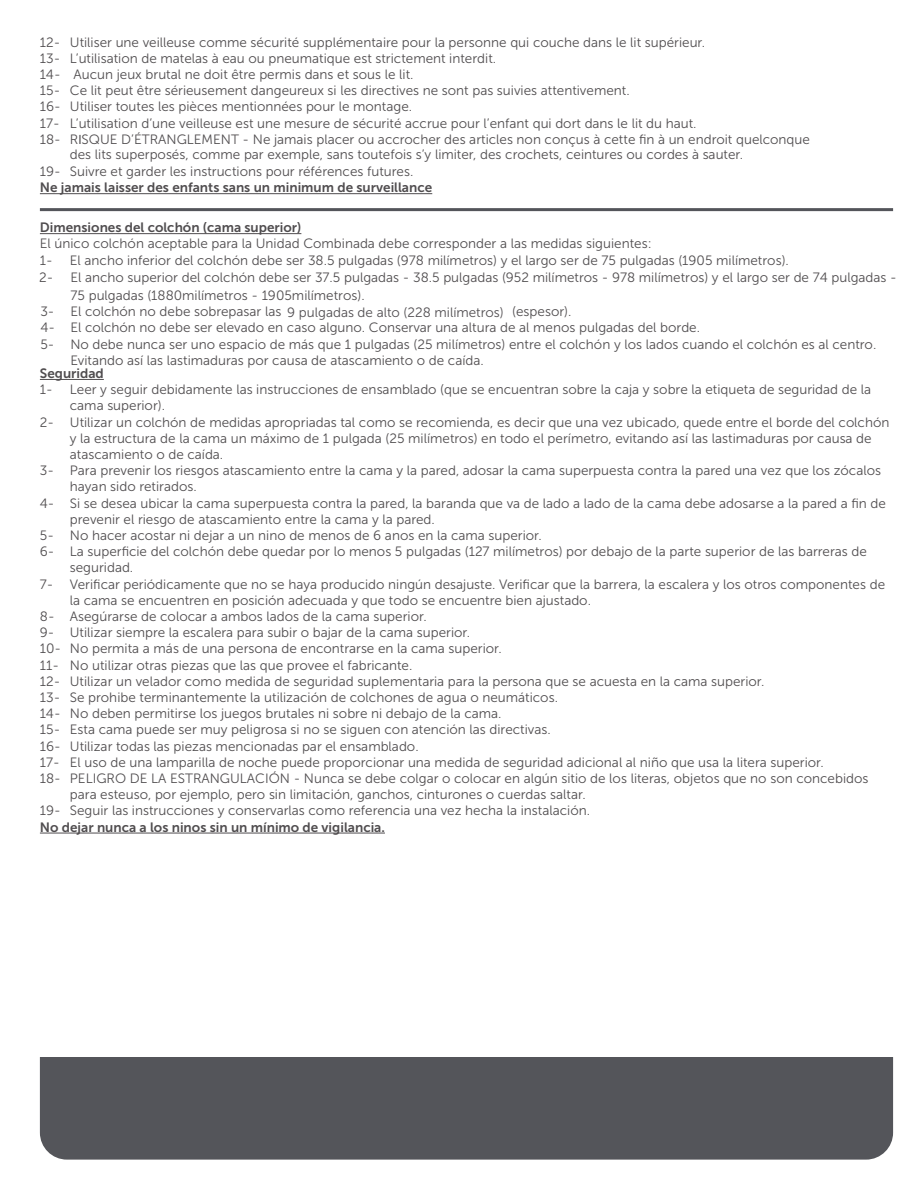
<style>
.page{position:relative;width:918px;height:1188px;background:#fff}
.page>*{position:absolute;margin:0;border:0;box-sizing:border-box;transform-origin:0 0}
.t1{font:13.5px/16.2px "Museo Sans 300";color:#504d4f}
.t2{font:13.5px "Museo Sans 700";color:#504d4f}
.Bas_de_page_-_Need_help{font:13.5px "Museo Sans 300";color:#524f52}
.s1{font-family:"Myriad Pro"}
.s2{color:#ec1f26}
</style>
<div class="page">
<div style="left:40px;top:1057px;width:853px;height:103px;background:#54555a"></div>
<hr style="left:40px;top:193px;width:392px;height:1px;background:#504d4f">
<hr style="left:40px;top:233px;width:261px;height:1px;background:#504d4f">
<hr style="left:40px;top:379px;width:64px;height:1px;background:#504d4f">
<hr style="left:40px;top:833px;width:345px;height:1px;background:#504d4f">
<hr style="left:40px;top:208px;width:853px;height:3px;background:#54555a">
<p class="t1" style="left:40px;top:34px;width:667px">12- Utiliser une veilleuse comme sécurité supplémentaire pour la personne qui couche dans le lit supérieur.</p>
<p class="t1" style="left:40px;top:50px;width:458px">13- L’utilisation de matelas à eau ou pneumatique est strictement interdit.</p>
<p class="t1" style="left:40px;top:66px;width:375px">14- Aucun jeux brutal ne doit être permis dans et sous le lit.</p>
<p class="t1" style="left:40px;top:82px;width:591px">15- Ce lit peut être sérieusement dangeureux si les directives ne sont pas suivies attentivement.</p>
<p class="t1" style="left:40px;top:99px;width:374px">16- Utiliser toutes les pièces mentionnées pour le montage.</p>
<p class="t1" style="left:40px;top:115px;width:658px">17- L’utilisation d’une veilleuse est une mesure de sécurité accrue pour l’enfant qui dort dans le lit du haut.</p>
<p class="t1" style="left:40px;top:131px;width:772px">18- R<span class="s1">I</span>SQUE D’ÉTRANGLEMENT - Ne jamais placer ou accrocher des articles non conçus à cette fin à un endroit quelconque</p>
<p class="t1" style="left:70px;top:146px;width:675px">des lits superposés, comme par exemple, sans toutefois s’y limiter, des crochets, ceintures ou cordes à sauter.</p>
<p class="t1" style="left:40px;top:163px;width:375px">19- Suivre et garder les instructions pour références futures.</p>
<p class="t2" style="left:40px;top:180px;width:394px">Ne jamais laisser des enfants sans un minimum de surveillance</p>
<p class="t2" style="left:40px;top:220px;width:263px">Dimensiones del colchón (cama superior)</p>
<p class="t1" style="left:40px;top:236px;width:613px">El único colchón aceptable para la Unidad Combinada debe corresponder a las medidas siguientes:<br>1-</p>
<p class="t1" style="left:70px;top:252px;width:721px">El ancho inferior del colchón debe ser 38.5 pulgadas (978 milímetros) y el largo ser de 75 pulgadas (1905 milímetros).</p>
<p class="t1" style="left:40px;top:287px;width:392px;text-indent:30px">75 pulgadas (1880milímetros - 1905milímetros).<br>3- El colchón no debe sobrepasar las <span class="s2">6 pulgadas de alto 150</span></p>
<p class="t1" style="left:39px;top:270px;width:16px">2-</p>
<p class="t1" style="left:70px;top:270px;width:828px">El ancho superior del colchón debe ser 37.5 pulgadas - 38.5 pulgadas (952 milímetros - 978 milímetros) y el largo ser de 74 pulgadas -</p>
<p class="Bas_de_page_-_Need_help" style="left:287px;top:305px;width:218px">9 pulgadas de alto (228 milímetros)</p>
<p class="t1" style="left:512px;top:303px;width:61px">(espesor).</p>
<p class="t1" style="left:40px;top:320px;width:661px">4- El colchón no debe ser elevado en caso alguno. Conservar una altura de al menos pulgadas del borde.</p>
<p class="t1" style="left:40px;top:336px;width:837px">5- No debe nunca ser uno espacio de más que 1 pulgadas (25 milímetros) entre el colchón y los lados cuando el colchón es al centro.</p>
<p class="t1" style="left:70px;top:352px;width:415px">Evitando así las lastimaduras por causa de atascamiento o de caída.</p>
<p class="t2" style="left:40px;top:366px;width:65px">Seguridad</p>
<p class="t1" style="left:40px;top:382px;width:14px">1-</p>
<p class="t1" style="left:70px;top:382px;width:803px">Leer y seguir debidamente las instrucciones de ensamblado (que se encuentran sobre la caja y sobre la etiqueta de seguridad de la</p>
<p class="t1" style="left:70px;top:398px;width:97px">cama superior).</p>
<p class="t1" style="left:40px;top:414px;width:851px">2- Utilizar un colchón de medidas apropriadas tal como se recomienda, es decir que una vez ubicado, quede entre el borde del colchón</p>
<p class="t1" style="left:70px;top:430px;width:803px">y la estructura de la cama un máximo de 1 pulgada (25 milímetros) en todo el perímetro, evitando así las lastimaduras por causa de</p>
<p class="t1" style="left:70px;top:446px;width:155px">atascamiento o de caída.</p>
<p class="t1" style="left:40px;top:463px;width:843px">3- Para prevenir los riesgos atascamiento entre la cama y la pared, adosar la cama superpuesta contra la pared una vez que los zócalos</p>
<p class="t1" style="left:70px;top:479px;width:128px">hayan sido retirados.</p>
<p class="t1" style="left:40px;top:495px;width:848px">4- Si se desea ubicar la cama superpuesta contra la pared, la baranda que va de lado a lado de la cama debe adosarse a la pared a fin de</p>
<p class="t1" style="left:70px;top:511px;width:367px">prevenir el riesgo de atascamiento entre la cama y la pared.</p>
<p class="t1" style="left:40px;top:527px;width:504px">5- No hacer acostar ni dejar a un nino de menos de 6 anos en la cama superior.</p>
<p class="t1" style="left:40px;top:544px;width:829px">6- La superficie del colchón debe quedar por lo menos 5 pulgadas (127 milímetros) por debajo de la parte superior de las barreras de</p>
<p class="t1" style="left:70px;top:560px;width:65px">seguridad.</p>
<p class="t1" style="left:40px;top:576px;width:847px">7- Verificar periódicamente que no se haya producido ningún desajuste. Verificar que la barrera, la escalera y los otros componentes de</p>
<p class="t1" style="left:70px;top:592px;width:523px">la cama se encuentren en posición adecuada y que todo se encuentre bien ajustado.</p>
<p class="t1" style="left:40px;top:608px;width:388px">8- Asegúrarse de colocar a ambos lados de la cama superior.</p>
<p class="t1" style="left:40px;top:625px;width:432px">9- Utilizar siempre la escalera para subir o bajar de la cama superior.</p>
<p class="t1" style="left:40px;top:641px;width:464px">10- No permita a más de una persona de encontrarse en la cama superior.</p>
<p class="t1" style="left:40px;top:657px;width:374px">11- No utilizar otras piezas que las que provee el fabricante.</p>
<p class="t1" style="left:40px;top:673px;width:726px">12- Utilizar un velador como medida de seguridad suplementaria para la persona que se acuesta en la cama superior.</p>
<p class="t1" style="left:40px;top:689px;width:520px">13- Se prohibe terminantemente la utilización de colchones de agua o neumáticos.</p>
<p class="t1" style="left:40px;top:706px;width:463px">14- No deben permitirse los juegos brutales ni sobre ni debajo de la cama.</p>
<p class="t1" style="left:40px;top:722px;width:512px">15- Esta cama puede ser muy peligrosa si no se siguen con atención las directivas.</p>
<p class="t1" style="left:40px;top:738px;width:380px">16- Utilizar todas las piezas mencionadas par el ensamblado.</p>
<p class="t1" style="left:40px;top:754px;width:786px">17- El uso de una lamparilla de noche puede proporcionar una medida de seguridad adicional al niño que usa la litera superior.</p>
<p class="t1" style="left:40px;top:770px;width:830px">18- PELIGRO DE LA ESTRANGULACIÓN - Nunca se debe colgar o colocar en algún sitio de los literas, objetos que no son concebidos</p>
<p class="t1" style="left:70px;top:787px;width:517px">para esteuso, por ejemplo, pero sin limitación, ganchos, cinturones o cuerdas saltar.</p>
<p class="t1" style="left:40px;top:803px;width:552px">19- Seguir las instrucciones y conservarlas como referencia una vez hecha la instalación.</p>
<p class="t2" style="left:40px;top:820px;width:347px">No dejar nunca a los ninos sin un mínimo de vigilancia.</p>
</div>
